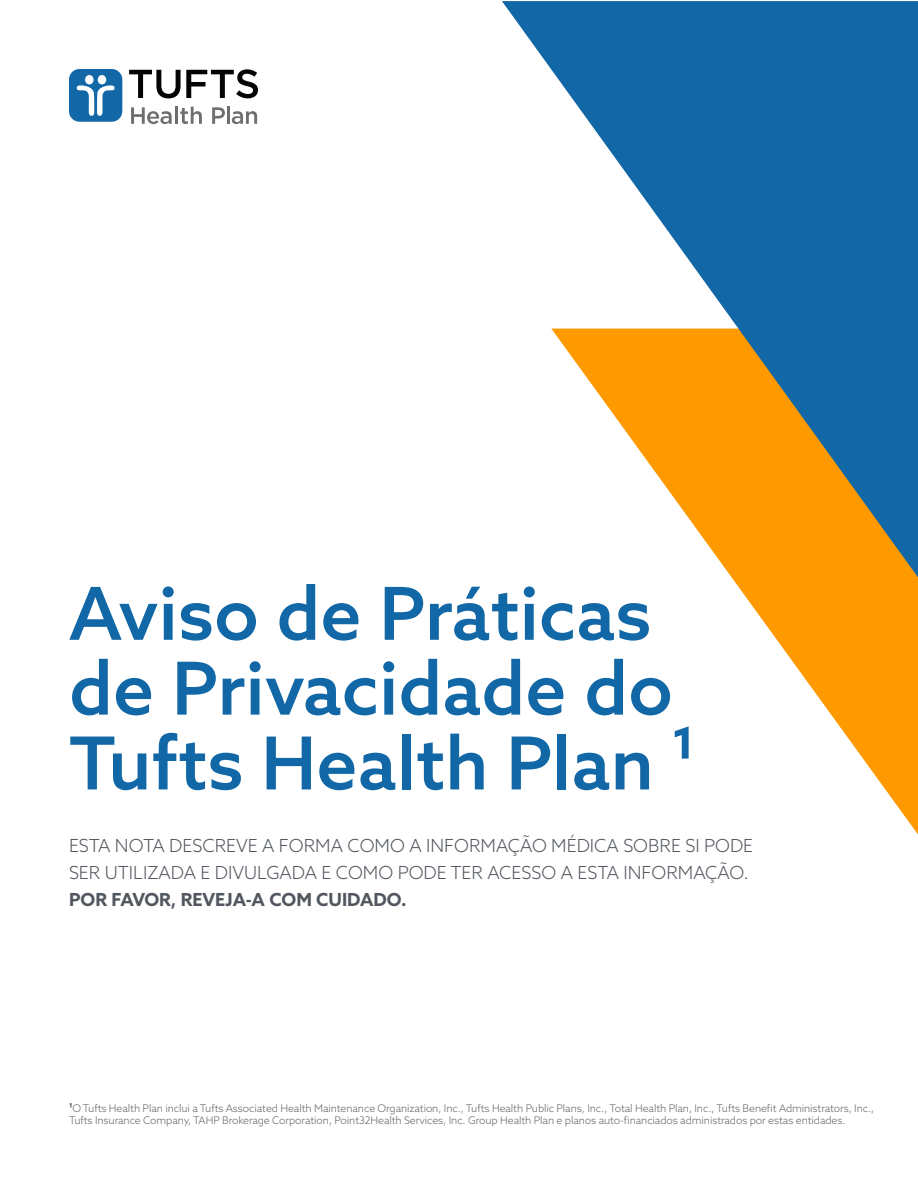
<style>
.page{position:relative;width:918px;height:1188px;background:#fff}
.page>*{position:absolute;margin:0;border:0;box-sizing:border-box;transform-origin:0 0}
.Main_headline_Red{font:500 73.05px/74.8px "Azo Sans";color:#1268a6}
.Main_subheadline{font:300 18px/27px "Azo Sans";color:#52575f}
.Footnote_6_8{font:300 10.5px/12px "Azo Sans";letter-spacing:-.01em;color:#636366}
.s1{font-weight:700}
</style>
<div class="page">
<svg style="left:731px;top:577px;width:187px;height:257px"></svg>
<svg style="left:502px;top:1px;width:416px;height:576px"></svg>
<svg style="left:129px;top:69px;width:129px;height:29px"></svg>
<svg style="left:131px;top:107px;width:41px;height:17px"></svg>
<hr style="left:175px;top:107px;width:3px;height:17px;background:#6d6e70">
<svg style="left:180px;top:107px;width:22px;height:17px"></svg>
<svg style="left:212px;top:107px;width:13px;height:17px"></svg>
<hr style="left:227px;top:107px;width:3px;height:17px;background:#6d6e70">
<svg style="left:232px;top:111px;width:25px;height:13px"></svg>
<svg style="left:69px;top:69px;width:53px;height:53px"></svg>
<p class="Main_headline_Red" style="left:69px;top:575px;width:628px">Aviso de Práticas de Privacidade do<br>Tufts Health Plan ¹</p>
<p class="Main_subheadline" style="left:69px;top:831px;width:686px">ESTA NOTA DESCREVE A FORMA COMO A INFORMAÇÃO MÉDICA SOBRE SI PODE<br>SER UTILIZADA E DIVULGADA E COMO PODE TER ACESSO A ESTA INFORMAÇÃO.<br><span class="s1">POR FAVOR, REVEJA-A COM CUIDADO.</span></p>
<p class="Footnote_6_8" style="left:69px;top:1102px;width:807px"><span class="s1">¹</span>O Tufts Health Plan inclui a Tufts Associated Health Maintenance Organization, Inc., Tufts Health Public Plans, Inc., Total Health Plan, Inc., Tufts Benefit Administrators, Inc.,<br>Tufts Insurance Company, TAHP Brokerage Corporation, Point32Health Services, Inc. Group Health Plan e planos auto-financiados administrados por estas entidades.</p>
</div>
